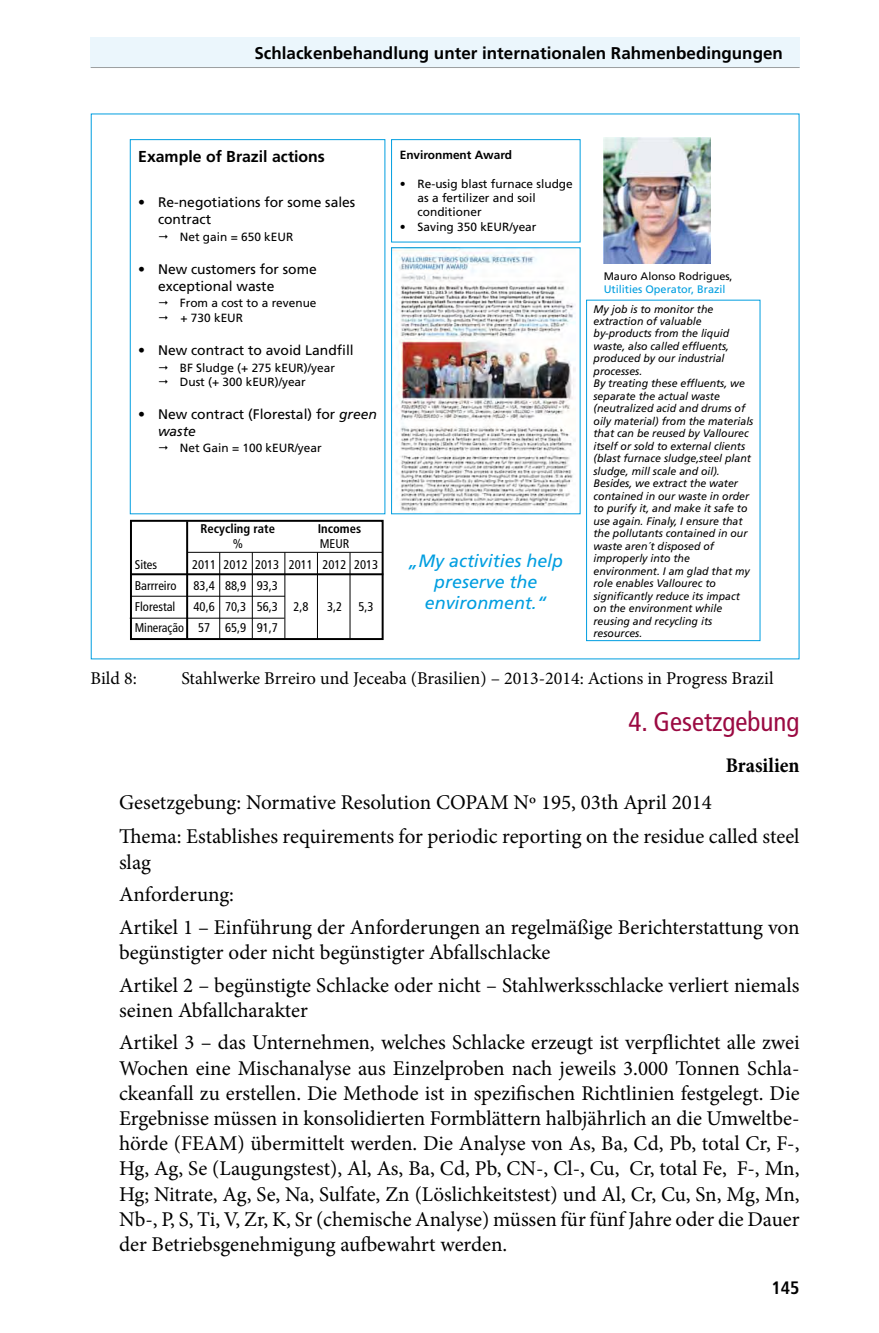
<style>
.page{position:relative;width:879px;height:1333px;background:#fff}
.page>*{position:absolute;margin:0;border:0;box-sizing:border-box;transform-origin:0 0}
.t1{font:condensed 27px "Frutiger";color:#9b0a42}
.t2{font:21px/25.2px "Minion Pro";color:#000}
.t3{font:700 condensed 21px "Minion Pro";color:#000}
.t4{font:18px "Minion Pro";color:#000}
.t5{font:700 condensed 18px "Frutiger";color:#000}
.t6{font:italic 17.8px/21.4px "Frutiger";color:#009ee0;text-align:center}
.t7{font:700 17px "Frutiger";color:#000}
.t8{font:700 15.8px "Frutiger";color:#000}
.t9{font:13.8px/16.6px "Frutiger";color:#000}
.t10{font:condensed 12.6px "Frutiger";color:#000}
.t11{font:700 condensed 12.6px "Frutiger";color:#000}
.t12{font:11.8px/14.2px "Frutiger";color:#000}
.t13{font:700 11.8px "Frutiger";color:#000}
.t14{font:italic 10.8px/12.4px "Frutiger";color:#000}
.t15{font:10.8px "Frutiger";color:#009ee0}
.t16{font:10.8px "Frutiger";color:#000}
.s1{font-style:italic}
</style>
<div class="page">
<div style="left:90px;top:37px;width:709px;height:30px;background:#ebf6fc"></div>
<hr style="left:91px;top:67px;width:708px;height:1px;background:#9c9e9f">
<hr style="left:186px;top:521px;width:2px;height:117px;background:#000">
<hr style="left:219px;top:552px;width:1px;height:86px;background:#000">
<hr style="left:252px;top:552px;width:1px;height:86px;background:#000">
<hr style="left:284px;top:552px;width:1px;height:86px;background:#000">
<hr style="left:317px;top:552px;width:1px;height:86px;background:#000">
<hr style="left:349px;top:552px;width:1px;height:86px;background:#000">
<hr style="left:187px;top:552px;width:196px;height:1px;background:#000">
<hr style="left:131px;top:573px;width:252px;height:2px;background:#000">
<hr style="left:130px;top:595px;width:155px;height:1px;background:#000">
<hr style="left:130px;top:617px;width:154px;height:1px;background:#000">
<div style="left:130px;top:520px;width:254px;height:120px;border:2px solid #000"></div>
<div style="left:130px;top:139px;width:255px;height:375px;border:1px solid #009ee0"></div>
<svg style="left:391px;top:139px;width:370px;height:502px"></svg>
<div style="left:593px;top:264px;width:142px;height:32px;background:#fff"></div>
<div style="left:711px;top:132px;width:46px;height:148px;background:#fff"></div>
<p class="t7" style="left:254px;top:43px;width:530px">Schlackenbehandlung unter internationalen Rahmenbedingungen</p>
<p class="t8" style="left:138px;top:147px;width:188px">Example of Brazil actions</p>
<p class="t9" style="left:158px;top:194px;width:199px;text-indent:-20px">• Re-negotiations for some sales contract</p>
<p class="t12" style="left:180px;top:229px;width:115px">Net gain = 650 kEUR</p>
<p class="t9" style="left:158px;top:261px;width:160px;text-indent:-20px">• New customers for some exceptional waste</p>
<p class="t12" style="left:180px;top:296px;width:138px">From a cost to a revenue + 730 kEUR</p>
<p class="t9" style="left:138px;top:342px;width:217px">• New contract to avoid Landfill</p>
<p class="t12" style="left:180px;top:360px;width:157px">BF Sludge (+ 275 kEUR)/year<br>Dust (+ 300 kEUR)/year</p>
<p class="t9" style="left:158px;top:406px;width:220px;text-indent:-20px">• New contract (Florestal) for <span class="s1">green waste</span></p>
<p class="t12" style="left:180px;top:441px;width:143px">Net Gain = 100 kEUR/year</p>
<p class="t11" style="left:201px;top:521px;width:76px">Recycling rate</p>
<p class="t11" style="left:318px;top:521px;width:45px">Incomes</p>
<p class="t10" style="left:233px;top:536px;width:12px">%</p>
<p class="t10" style="left:320px;top:536px;width:31px">MEUR</p>
<p class="t10" style="left:135px;top:557px;width:24px">Sites</p>
<p class="t10" style="left:192px;top:557px;width:188px">2011 2012 2013 2011 2012 2013</p>
<p class="t10" style="left:135px;top:578px;width:43px">Barrreiro</p>
<p class="t10" style="left:194px;top:578px;width:86px">83,4 88,9 93,3</p>
<p class="t10" style="left:135px;top:599px;width:42px">Florestal</p>
<p class="t10" style="left:194px;top:599px;width:116px">40,6 70,3 56,3 2,8</p>
<p class="t10" style="left:327px;top:599px;width:17px">3,2</p>
<p class="t10" style="left:358px;top:599px;width:17px">5,3</p>
<p class="t10" style="left:135px;top:620px;width:145px">Mineração 57 65,9 91,7</p>
<p class="t13" style="left:400px;top:148px;width:114px">Environment Award</p>
<p class="t12" style="left:417px;top:176px;width:157px;text-indent:-18px">• Re-usig blast furnace sludge as a fertilizer and soil conditioner</p>
<p class="t12" style="left:400px;top:219px;width:138px">• Saving 350 kEUR/year</p>
<p class="t6" style="left:408px;top:549px;width:156px">„My activities help preserve the environment.“</p>
<p class="t16" style="left:604px;top:270px;width:130px">Mauro Alonso Rodrigues,</p>
<p class="t15" style="left:604px;top:283px;width:123px">Utilities Operator, Brazil</p>
<p class="t14" style="left:593px;top:302px;width:161px">My job is to monitor the extraction of valuable by-products from the liquid waste, also called effluents, produced by our industrial processes.<br>By treating these effluents, we separate the actual waste (neutralized acid and drums of oily material) from the materials that can be reused by Vallourec itself or sold to external clients (blast furnace sludge,steel plant sludge, mill scale and oil).<br>Besides, we extract the water contained in our waste in order to purify it, and make it safe to use again. Finaly, I ensure that the pollutants contained in our waste aren´t disposed of improperly into the environment. I am glad that my role enables Vallourec to significantly reduce its impact on the environment while reusing and recycling its resources.</p>
<p class="t4" style="left:91px;top:666px;width:48px">Bild 8:</p>
<p class="t4" style="left:181px;top:666px;width:594px">Stahlwerke Brreiro und Jeceaba (Brasilien) – 2013-2014: Actions in Progress Brazil</p>
<p class="t1" style="left:628px;top:705px;width:172px">4. Gesetzgebung</p>
<p class="t3" style="left:726px;top:750px;width:75px">Brasilien</p>
<p class="t2" style="left:119px;top:785px;width:682px;line-height:33.4px">Gesetzgebung: Normative Resolution COPAM Nº 195, 03th April 2014<br>Thema: Establishes requirements for periodic reporting on the residue called steel</p>
<p class="t2" style="left:119px;top:845px;width:682px;line-height:32.6px">slag<br>Anforderung:<br>Artikel 1 – Einführung der Anforderungen an regelmäßige Berichterstattung von</p>
<p class="t2" style="left:119px;top:936px;width:682px;line-height:32.6px">begünstigter oder nicht begünstigter Abfallschlacke<br>Artikel 2 – begünstigte Schlacke oder nicht – Stahlwerksschlacke verliert niemals</p>
<p class="t2" style="left:119px;top:993px;width:682px;line-height:32.6px">seinen Abfallcharakter<br>Artikel 3 – das Unternehmen, welches Schlacke erzeugt ist verpflichtet alle zwei</p>
<p class="t2" style="left:119px;top:1055px;width:682px;text-align:justify">Wochen eine Mischanalyse aus Einzelproben nach jeweils 3.000 Tonnen Schla&shy;ckeanfall zu erstellen. Die Methode ist in spezifischen Richtlinien festgelegt. Die Ergebnisse müssen in konsolidierten Formblättern halbjährlich an die Umweltbe&shy;hörde (FEAM) übermittelt werden. Die Analyse von As, Ba, Cd, Pb, total Cr, F-, Hg, Ag, Se (Laugungstest), Al, As, Ba, Cd, Pb, CN-, Cl-, Cu, Cr, total Fe, F-, Mn, Hg; Nitrate, Ag, Se, Na, Sulfate, Zn (Löslichkeitstest) und Al, Cr, Cu, Sn, Mg, Mn, Nb-, P, S, Ti, V, Zr, K, Sr (chemische Analyse) müssen für fünf Jahre oder die Dauer der Betriebsgenehmigung aufbewahrt werden.</p>
<p class="t5" style="left:771px;top:1276px;width:30px">145</p>
</div>
